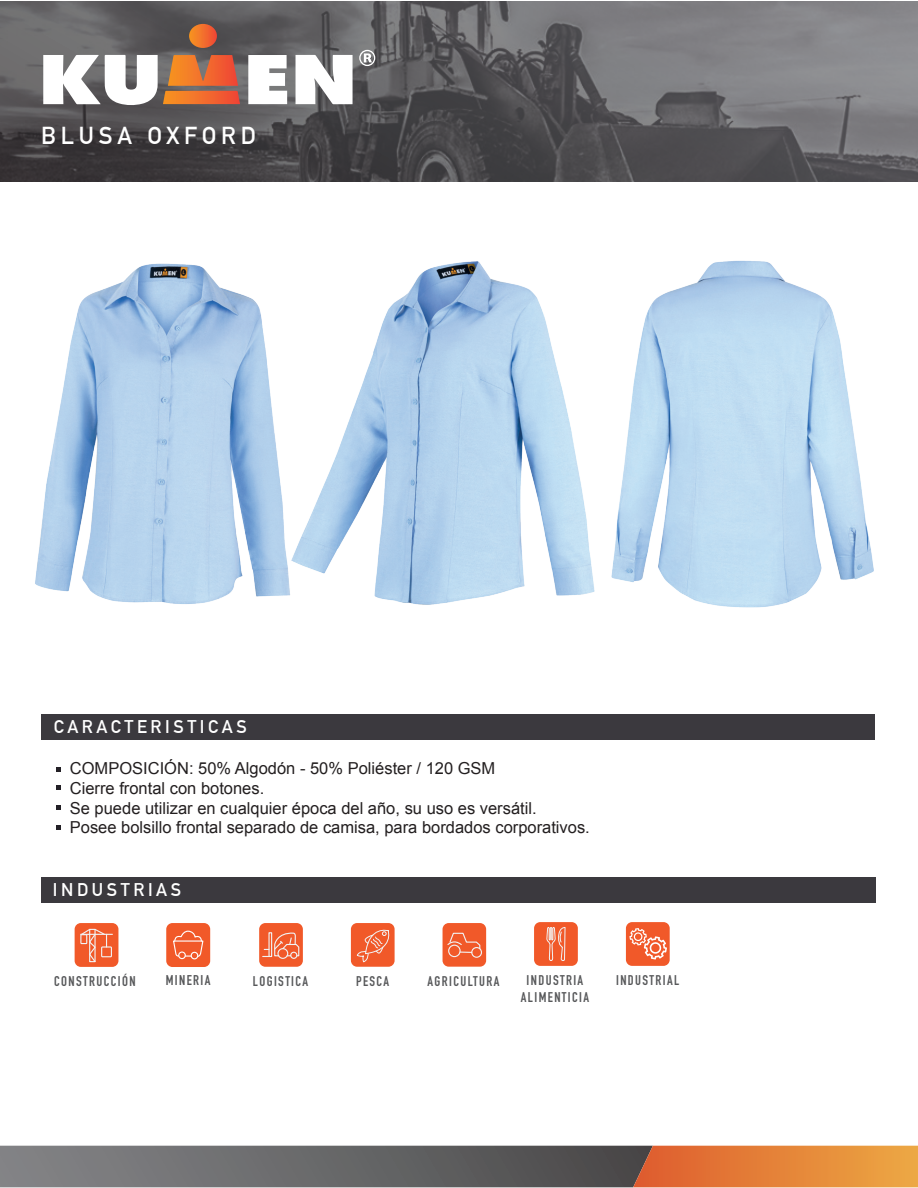
<style>
.page{position:relative;width:918px;height:1188px;background:#fff}
.page>*{position:absolute;margin:0;border:0;box-sizing:border-box;transform-origin:0 0}
.t1{font:700 24px "DIN Alternate";letter-spacing:.2em;color:#fff}
.t2{font:700 18px "DIN Alternate";letter-spacing:.2em;color:#fff}
.t3{font:16.5px/19.8px "Arial";color:#231f20}
.t4{font:700 13.95px/16.6px "DIN Condensed";letter-spacing:.1em;color:#57585a;text-align:center}
.t5{font:700 13.8px "DIN Condensed";letter-spacing:.1em;color:#57585a}
</style>
<div class="page">
<svg style="left:0;top:1px;width:918px;height:180px;background:#605f62"></svg>
<svg style="left:359px;top:50px;width:16px;height:16px"></svg>
<svg style="left:296px;top:55px;width:57px;height:49px"></svg>
<svg style="left:248px;top:55px;width:39px;height:49px"></svg>
<svg style="left:43px;top:55px;width:197px;height:51px"></svg>
<svg style="left:189px;top:24px;width:28px;height:24px"></svg>
<svg style="left:0;top:1146px;width:918px;height:41px;background:#8c6f5a"></svg>
<div style="left:42px;top:714px;width:833px;height:25px;background:#3b393e"></div>
<div style="left:41px;top:877px;width:835px;height:25px;background:#3b393e"></div>
<svg style="left:56px;top:767px;width:5px;height:5px"></svg>
<svg style="left:56px;top:786px;width:5px;height:4px"></svg>
<svg style="left:56px;top:805px;width:5px;height:5px"></svg>
<svg style="left:56px;top:826px;width:5px;height:4px"></svg>
<div style="left:534px;top:922px;width:44px;height:44px;background:#f15929;border-radius:6px"></div>
<svg style="left:546px;top:927px;width:20px;height:39px"></svg>
<div style="left:75px;top:923px;width:43px;height:44px;background:#f15929;border-radius:6px"></div>
<div style="left:101px;top:946px;width:11px;height:11px;border:1px solid #f2f3f4"></div>
<hr style="left:81px;top:934px;width:31px;height:1px;background:#f2f3f4">
<svg style="left:80px;top:928px;width:27px;height:35px"></svg>
<div style="left:259px;top:923px;width:44px;height:44px;background:#f15929;border-radius:6px"></div>
<div style="left:277px;top:948px;width:11px;height:11px;border:1px solid #f2f3f4;border-radius:50%"></div>
<div style="left:290px;top:952px;width:7px;height:7px;border:1px solid #f2f3f4;border-radius:50%"></div>
<svg style="left:263px;top:932px;width:37px;height:26px"></svg>
<div style="left:166px;top:923px;width:44px;height:44px;background:#f15929;border-radius:6px"></div>
<svg style="left:173px;top:930px;width:31px;height:30px"></svg>
<div style="left:351px;top:923px;width:44px;height:44px;background:#f15929;border-radius:6px"></div>
<svg style="left:356px;top:925px;width:38px;height:38px"></svg>
<div style="left:443px;top:923px;width:43px;height:44px;background:#f15929;border-radius:6px"></div>
<svg style="left:447px;top:932px;width:34px;height:21px"></svg>
<div style="left:448px;top:945px;width:13px;height:12px;border:1px solid #f2f3f4;border-radius:50%"></div>
<div style="left:471px;top:947px;width:11px;height:11px;border:1px solid #f2f3f4;border-radius:50%"></div>
<div style="left:626px;top:922px;width:44px;height:44px;background:#f15929;border-radius:6px"></div>
<svg style="left:629px;top:928px;width:38px;height:31px"></svg>
<img style="left:35px;top:263px;width:220px;height:341px">
<img style="left:630px;top:260px;width:244px;height:348px">
<img style="left:255px;top:261px;width:375px;height:344px">
<h1 class="t1" style="left:41px;top:117px;width:216px">BLUSA OXFORD</h1>
<p class="t2" style="left:54px;top:713px;width:194px">CARACTERISTICAS</p>
<p class="t3" style="left:70px;top:759px;width:522px">COMPOSICIÓN: 50% Algodón - 50% Poliéster / 120 GSM<br>Cierre frontal con botones.<br>Se puede utilizar en cualquier época del año, su uso es versátil.<br>Posee bolsillo frontal separado de camisa, para bordados corporativos.</p>
<p class="t2" style="left:53px;top:876px;width:130px">INDUSTRIAS</p>
<p class="t4" style="left:54px;top:973px;width:83px">CONSTRUCCIÓN</p>
<p class="t4" style="left:166px;top:972px;width:46px">MINERIA</p>
<p class="t4" style="left:253px;top:973px;width:57px">LOGISTICA</p>
<p class="t5" style="left:356px;top:972px;width:35px">PESCA</p>
<p class="t5" style="left:428px;top:972px;width:73px">AGRICULTURA</p>
<p class="t4" style="left:616px;top:972px;width:65px">INDUSTRIAL</p>
<p class="t4" style="left:521px;top:972px;width:70px">INDUSTRIA<br>ALIMENTICIA</p>
</div>
